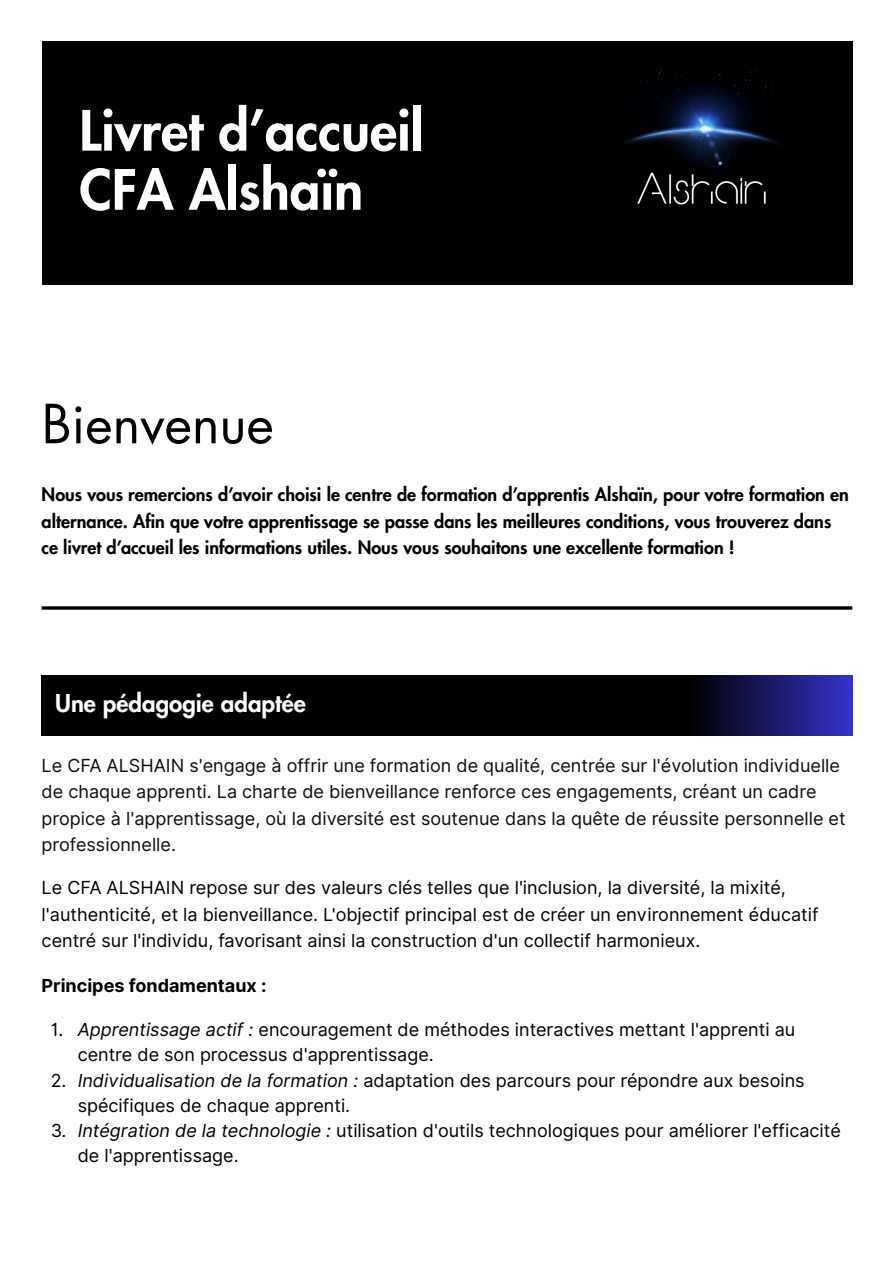
<style>
.page{position:relative;width:894px;height:1263px;background:#fff}
.page>*{position:absolute;margin:0;border:0;box-sizing:border-box;transform-origin:0 0}
.t1{font:800 54px "Futura LT Pro";color:#fff}
.t2{font:52.5px "Futura LT Pro";color:#000}
.t3{font:800 24px "Futura LT Pro";color:#fff}
.t4{font:18px/24.8px "Inter";color:#000}
.t5{font:800 18px/26.4px "Futura LT Pro";color:#000}
.t6{font:18px/26.2px "Inter";color:#0d0d0d}
.t7{font:700 18px "Inter";color:#000}
.s1{font-style:italic}
</style>
<div class="page">
<div style="left:42px;top:42px;width:810px;height:243px;background:#010103"></div>
<img style="left:625px;top:60px;width:155px;height:145px">
<svg style="left:42px;top:606px;width:810px;height:4px;background:#272727"></svg>
<div style="left:42px;top:675px;width:646px;height:61px;background:#000"></div>
<div style="left:688px;top:675px;width:164px;height:61px;background:linear-gradient(to right,#000,#3432c9)"></div>
<p class="t1" style="left:79px;top:106px;width:345px">Livret d’accueil</p>
<p class="t1" style="left:79px;top:165px;width:285px">CFA Alshaïn</p>
<h1 class="t2" style="left:42px;top:400px;width:233px">Bienvenue</h1>
<p class="t5" style="left:42px;top:482px;width:808px">Nous vous remercions d’avoir choisi le centre de formation d’apprentis Alshaïn, pour votre formation en alternance. Afin que votre apprentissage se passe dans les meilleures conditions, vous trouverez dans ce livret d’accueil les informations utiles. Nous vous souhaitons une excellente formation !</p>
<p class="t3" style="left:55px;top:692px;width:252px">Une pédagogie adaptée</p>
<p class="t6" style="left:42px;top:752px;width:805px">Le CFA ALSHAIN s'engage à offrir une formation de qualité, centrée sur l'évolution individuelle de chaque apprenti. La charte de bienveillance renforce ces engagements, créant un cadre propice à l'apprentissage, où la diversité est soutenue dans la quête de réussite personnelle et professionnelle.</p>
<p class="t4" style="left:42px;top:875px;width:778px;line-height:26.4px">Le CFA ALSHAIN repose sur des valeurs clés telles que l'inclusion, la diversité, la mixité, l'authenticité, et la bienveillance. L'objectif principal est de créer un environnement éducatif centré sur l'individu, favorisant ainsi la construction d'un collectif harmonieux.</p>
<h2 class="t7" style="left:42px;top:975px;width:226px">Principes fondamentaux :</h2>
<p class="t4" style="left:78px;top:1017px;width:719px;text-indent:-27px">1. <span class="s1">Apprentissage actif :</span> encouragement de méthodes interactives mettant l'apprenti au centre de son processus d'apprentissage.</p>
<p class="t4" style="left:78px;top:1068px;width:728px;text-indent:-27px">2. <span class="s1">Individualisation de la formation :</span> adaptation des parcours pour répondre aux besoins spécifiques de chaque apprenti.</p>
<p class="t4" style="left:78px;top:1118px;width:764px;text-indent:-27px">3. <span class="s1">Intégration de la technologie :</span> utilisation d'outils technologiques pour améliorer l'efficacité de l'apprentissage.</p>
</div>
